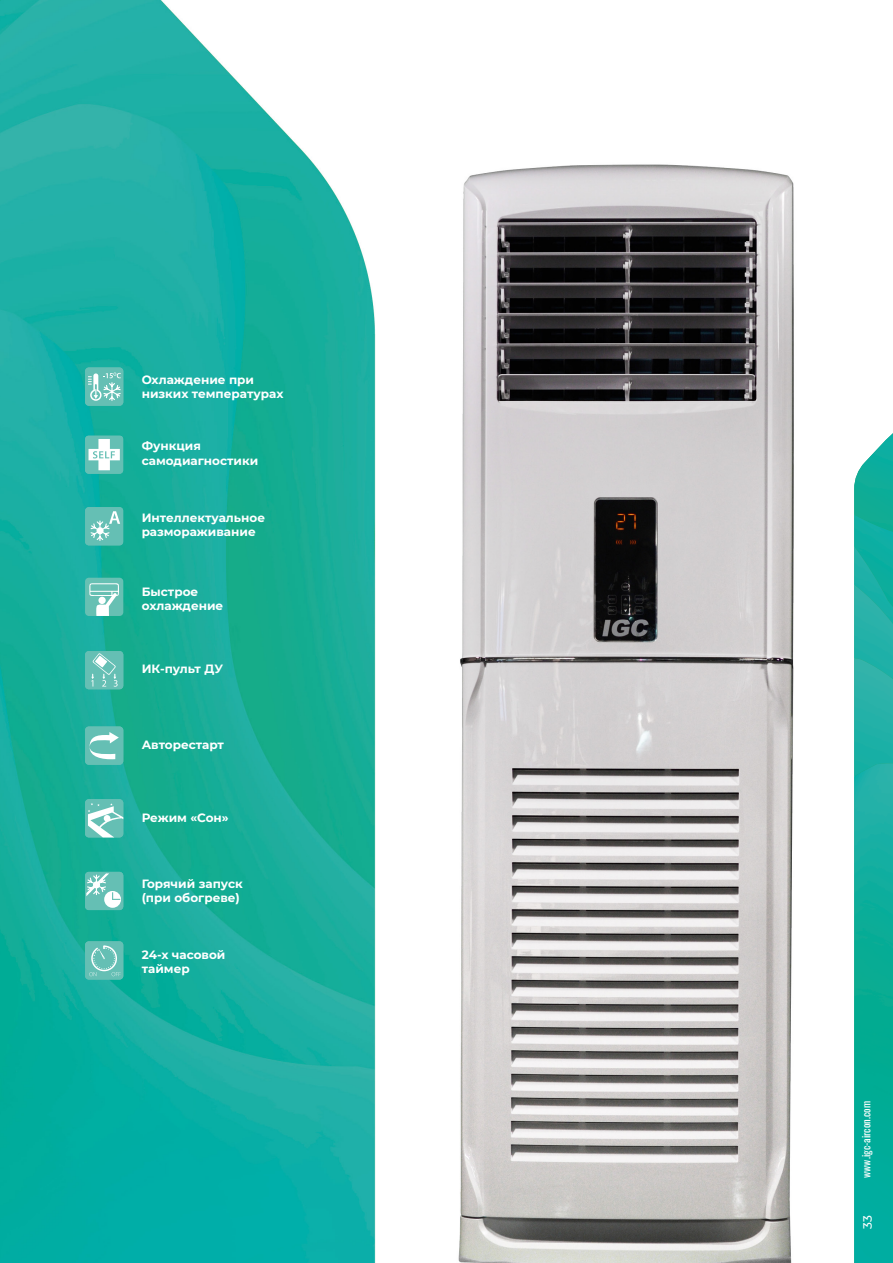
<style>
.page{position:relative;width:893px;height:1263px;background:#fff}
.page>*{position:absolute;margin:0;border:0;box-sizing:border-box;transform-origin:0 0}
.t1{font:700 12px/14.4px "Montserrat";color:#fff}
.t2{font:500 12px "Montserrat";color:#fff}
.t3{font:10.5px "Oswald";color:#fff}
</style>
<div class="page">
<img style="left:0;top:0;width:794px;height:1263px">
<svg style="left:85px;top:872px;width:38px;height:38px"></svg>
<div style="left:93px;top:881px;width:7px;height:7px;background:#fff;border-radius:50%"></div>
<div style="left:85px;top:941px;width:38px;height:38px;background:#5cbdb0;border-radius:4px"></div>
<svg style="left:85px;top:942px;width:38px;height:37px"></svg>
<svg style="left:85px;top:651px;width:38px;height:38px"></svg>
<svg style="left:85px;top:726px;width:38px;height:39px"></svg>
<div style="left:85px;top:799px;width:38px;height:38px;background:#65bfb4;border-radius:4px"></div>
<svg style="left:85px;top:800px;width:38px;height:37px"></svg>
<svg style="left:85px;top:367px;width:38px;height:39px"></svg>
<div style="left:85px;top:507px;width:38px;height:38px;background:#65bfb4;border-radius:4px"></div>
<svg style="left:85px;top:508px;width:38px;height:37px"></svg>
<div style="left:97px;top:527px;width:7px;height:7px;background:#fff;border-radius:50%"></div>
<div style="left:85px;top:435px;width:38px;height:39px;background:#3ab5a5;border-radius:4px"></div>
<svg style="left:85px;top:436px;width:38px;height:38px"></svg>
<div style="left:85px;top:578px;width:38px;height:38px;background:#67c0b3;border-radius:4px"></div>
<svg style="left:89px;top:583px;width:30px;height:33px"></svg>
<div style="left:98px;top:597px;width:8px;height:7px;background:#fff;border-radius:50%"></div>
<img style="left:854px;top:433px;width:39px;height:82px">
<img style="left:854px;top:515px;width:39px;height:31px">
<img style="left:854px;top:546px;width:39px;height:39px">
<img style="left:854px;top:585px;width:39px;height:73px">
<img style="left:854px;top:658px;width:39px;height:105px">
<img style="left:854px;top:763px;width:39px;height:500px">
<p class="t1" style="left:142px;top:372px;width:143px">Охлаждение при низких температурах</p>
<p class="t1" style="left:142px;top:438px;width:118px">Функция самодиагностики</p>
<p class="t1" style="left:142px;top:510px;width:125px">Интеллектуальное размораживание</p>
<p class="t1" style="left:142px;top:584px;width:83px">Быстрое охлаждение</p>
<p class="t1" style="left:142px;top:660px;width:83px">ИК-пульт ДУ</p>
<p class="t1" style="left:142px;top:736px;width:84px">Авторестарт</p>
<p class="t1" style="left:142px;top:810px;width:89px">Режим «Сон»</p>
<p class="t1" style="left:142px;top:876px;width:103px">Горячий запуск (при обогреве)</p>
<p class="t1" style="left:142px;top:947px;width:85px">24-х часовой таймер</p>
<p class="t3" style="left:859px;top:1178px;width:78px;rotate:-90deg">www.igc-aircon.com</p>
<p class="t2" style="left:859px;top:1228px;width:15px;rotate:-90deg">33</p>
</div>
